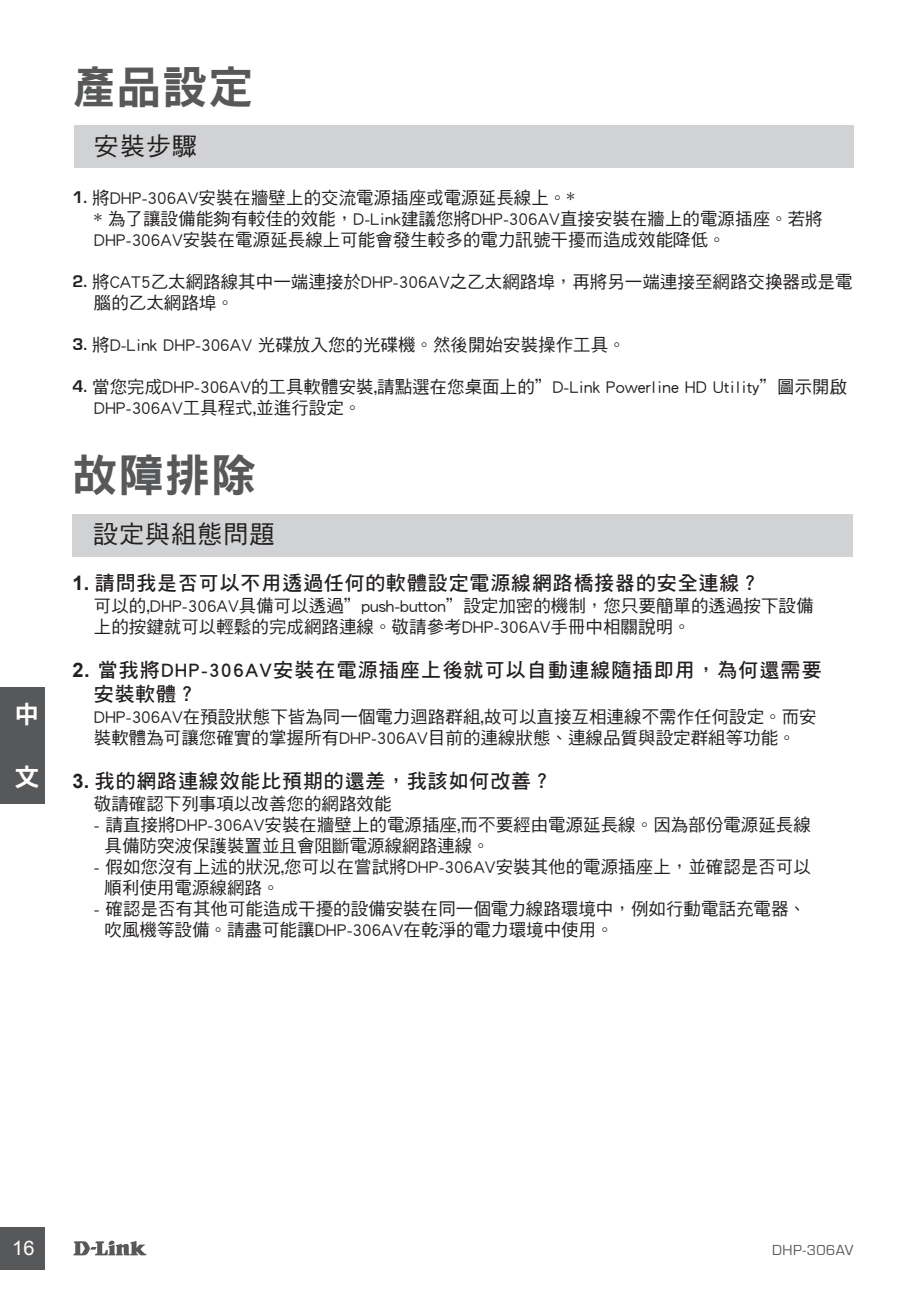
<style>
.page{position:relative;width:923px;height:1297px;background:#fff}
.page>*{position:absolute;margin:0;border:0;box-sizing:border-box;transform-origin:0 0}
.t1{font:45px "DF Hei Std W9";letter-spacing:.025em;color:#57585a}
.t2{font:25px "DF Hei Std W5";letter-spacing:.04em;color:#231f20}
.t3{font:25px "DF Hei Std W9";color:#fff}
.t4{font:20px/24px "DF Hei Std W7";letter-spacing:.04em;color:#231f20}
.t5{font:20px "Arial";color:#fff}
.t6{font:17.5px/21px "DF Hei Std W5";color:#231f20}
.t7{font:15px "Eurostile";letter-spacing:.035em;color:#57585a}
.s1{font-family:"Eurostile";font-weight:700}
.s2{font-family:"Arial";font-weight:700}
</style>
<div class="page">
<svg style="left:73px;top:1240px;width:74px;height:15px"></svg>
<div style="left:0;top:1227px;width:45px;height:43px;background:#57585a"></div>
<div style="left:0;top:687px;width:45px;height:117px;background:#57585a"></div>
<div style="left:74px;top:125px;width:779px;height:42px;background:#d1d2d4"></div>
<div style="left:73px;top:514px;width:779px;height:43px;background:#d1d2d4"></div>
<h2 class="t3" style="left:14px;top:700px;width:24px">中</h2>
<h2 class="t3" style="left:14px;top:764px;width:25px">文</h2>
<h1 class="t1" style="left:71px;top:62px;width:183px">產品設定</h1>
<h2 class="t2" style="left:94px;top:132px;width:104px">安裝步驟</h2>
<p class="t6" style="left:94px;top:186px;width:730px;text-indent:-21px"><span class="s1">1.</span> 將DHP-306AV安裝在牆壁上的交流電源插座或電源延長線上。*<br>* 為了讓設備能夠有較佳的效能，D-Link建議您將DHP-306AV直接安裝在牆上的電源插座。若將<br>DHP-306AV安裝在電源延長線上可能會發生較多的電力訊號干擾而造成效能降低。</p>
<p class="t6" style="left:94px;top:270px;width:760px;text-indent:-21px"><span class="s1">2.</span> 將CAT5乙太網路線其中一端連接於DHP-306AV之乙太網路埠，再將另一端連接至網路交換器或是電腦的乙太網路埠。</p>
<p class="t6" style="left:73px;top:333px;width:554px"><span class="s1">3.</span> 將D-Link DHP-306AV 光碟放入您的光碟機。然後開始安裝操作工具。</p>
<p class="t6" style="left:94px;top:375px;width:754px;text-indent:-21px"><span class="s1">4.</span> 當您完成DHP-306AV的工具軟體安裝,請點選在您桌面上的”D-Link Powerline HD Utility”圖示開啟<br>DHP-306AV工具程式,並進行設定。</p>
<h1 class="t1" style="left:73px;top:451px;width:185px">故障排除</h1>
<h2 class="t2" style="left:93px;top:521px;width:182px">設定與組態問題</h2>
<p class="t4" style="left:73px;top:571px;width:689px"><span class="s2">1.</span> 請問我是否可以不用透過任何的軟體設定電源線網路橋接器的安全連線？</p>
<p class="t6" style="left:94px;top:595px;width:721px">可以的,DHP-306AV具備可以透過”push-button”設定加密的機制，您只要簡單的透過按下設備上的按鍵就可以輕鬆的完成網路連線。敬請參考DHP-306AV手冊中相關說明。</p>
<p class="t4" style="left:94px;top:658px;width:729px;text-indent:-21px"><span class="s2">2.</span> 當我將DHP-306AV安裝在電源插座上後就可以自動連線隨插即用，為何還需要安裝軟體？</p>
<p class="t6" style="left:94px;top:706px;width:724px">DHP-306AV在預設狀態下皆為同一個電力迴路群組,故可以直接互相連線不需作任何設定。而安裝軟體為可讓您確實的掌握所有DHP-306AV目前的連線狀態、連線品質與設定群組等功能。</p>
<p class="t4" style="left:73px;top:769px;width:481px"><span class="s2">3.</span> 我的網路連線效能比預期的還差，我該如何改善？</p>
<p class="t6" style="left:94px;top:793px;width:299px">敬請確認下列事項以改善您的網路效能</p>
<p class="t6" style="left:104px;top:814px;width:707px;text-indent:-11px">- 請直接將DHP-306AV安裝在牆壁上的電源插座,而不要經由電源延長線。因為部份電源延長線具備防突波保護裝置並且會阻斷電源線網路連線。</p>
<p class="t6" style="left:104px;top:856px;width:707px;text-indent:-11px">- 假如您沒有上述的狀況,您可以在嘗試將DHP-306AV安裝其他的電源插座上，並確認是否可以順利使用電源線網路。</p>
<p class="t6" style="left:104px;top:898px;width:703px;text-indent:-11px">- 確認是否有其他可能造成干擾的設備安裝在同一個電力線路環境中，例如行動電話充電器、吹風機等設備。請盡可能讓DHP-306AV在乾淨的電力環境中使用。</p>
<p class="t5" style="left:12px;top:1235px;width:24px">16</p>
<p class="t7" style="left:771px;top:1242px;width:83px">DHP-306AV</p>
</div>
